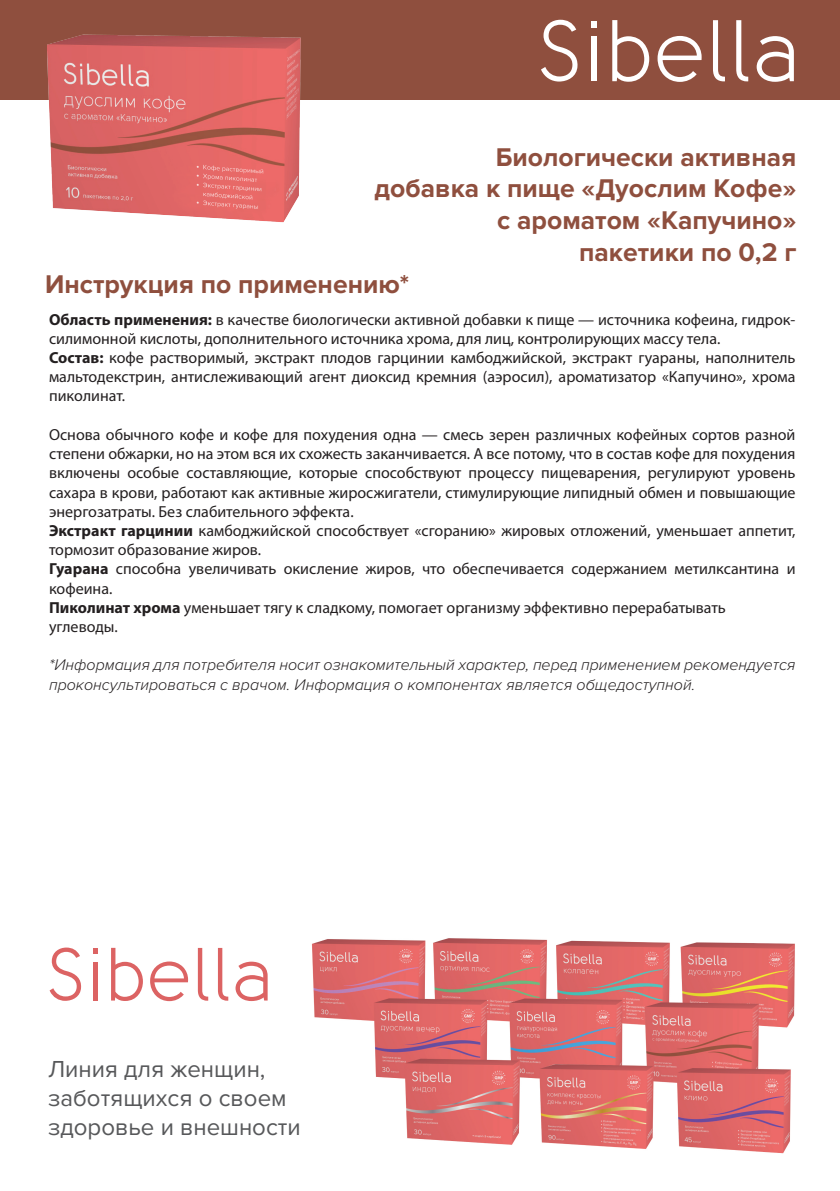
<style>
.page{position:relative;width:840px;height:1191px;background:#fff}
.page>*{position:absolute;margin:0;border:0;box-sizing:border-box;transform-origin:0 0}
.t1{font:700 26.6px "Proxima Nova";color:#8f4f3e}
.t2{font:24px/28.8px "Proxima Nova";color:#57585a}
.t3{font:16px/19.2px "Myriad Pro";color:#231f20}
.t4{font:italic 300 16px/19.2px "Proxima Nova";color:#231f20}
.s1{font-weight:700}
</style>
<div class="page">
<img style="left:311px;top:938px;width:484px;height:216px">
<div style="left:0;top:0;width:839px;height:99px;background:#8f4f3e"></div>
<svg style="left:541px;top:20px;width:36px;height:62px"></svg>
<svg style="left:591px;top:21px;width:5px;height:7px"></svg>
<div style="left:591px;top:36px;width:5px;height:45px;background:#fff"></div>
<svg style="left:612px;top:20px;width:37px;height:62px"></svg>
<svg style="left:657px;top:36px;width:44px;height:46px"></svg>
<svg style="left:713px;top:20px;width:11px;height:61px"></svg>
<svg style="left:736px;top:20px;width:11px;height:61px"></svg>
<svg style="left:756px;top:36px;width:37px;height:46px"></svg>
<svg style="left:50px;top:947px;width:31px;height:53px"></svg>
<svg style="left:93px;top:948px;width:5px;height:6px"></svg>
<div style="left:93px;top:961px;width:5px;height:39px;background:#dc6363"></div>
<svg style="left:111px;top:948px;width:32px;height:53px"></svg>
<svg style="left:150px;top:961px;width:38px;height:40px"></svg>
<svg style="left:198px;top:948px;width:10px;height:52px"></svg>
<svg style="left:218px;top:948px;width:10px;height:52px"></svg>
<svg style="left:235px;top:961px;width:32px;height:40px"></svg>
<img style="left:48px;top:34px;width:252px;height:189px">
<h1 class="t1" style="left:495px;top:141px;width:302px">Биологически активная</h1>
<h1 class="t1" style="left:374px;top:173px;width:423px">добавка к пище «Дуослим Кофе»</h1>
<h1 class="t1" style="left:497px;top:205px;width:301px">с ароматом «Капучино»</h1>
<h1 class="t1" style="left:579px;top:237px;width:219px">пакетики по 0,2 г</h1>
<h1 class="t1" style="left:45px;top:269px;width:365px">Инструкция по применению*</h1>
<p class="t3" style="left:49px;top:309px;width:747px"><span class="s1">Область применения:</span> в качестве биологически активной добавки к пище — источника кофеина, гидрок&shy;силимонной кислоты, дополнительного источника хрома, для лиц, контролирующих массу тела.<br><span class="s1">Состав:</span> кофе растворимый, экстракт плодов гарцинии камбоджийской, экстракт гуараны, наполнитель мальтодекстрин, антислеживающий агент диоксид кремния (аэросил), ароматизатор «Капучино», хрома пиколинат.</p>
<p class="t3" style="left:49px;top:425px;width:747px">Основа обычного кофе и кофе для похудения одна — смесь зерен различных кофейных сортов разной степени обжарки, но на этом вся их схожесть заканчивается. А все потому, что в состав кофе для похудения включены особые составляющие, которые способствуют процессу пищеварения, регулируют уровень сахара в крови, работают как активные жиросжигатели, стимулирующие липидный обмен и повышающие энергозатраты. Без слабительного эффекта.<br><span class="s1">Экстракт гарцинии</span> камбоджийской способствует «сгоранию» жировых отложений, уменьшает аппетит, тормозит образование жиров.<br><span class="s1">Гуарана</span> способна увеличивать окисление жиров, что обеспечивается содержанием метилксантина и кофеина.<br><span class="s1">Пиколинат хрома</span> уменьшает тягу к сладкому, помогает организму эффективно перерабатывать углеводы.</p>
<p class="t4" style="left:49px;top:656px;width:747px">*Информация для потребителя носит ознакомительный характер, перед применением рекомендуется проконсультироваться с врачом. Информация о компонентах является общедоступной.</p>
<h2 class="t2" style="left:48px;top:1055px;width:254px">Линия для женщин, заботящихся о своем здоровье и внешности</h2>
</div>
